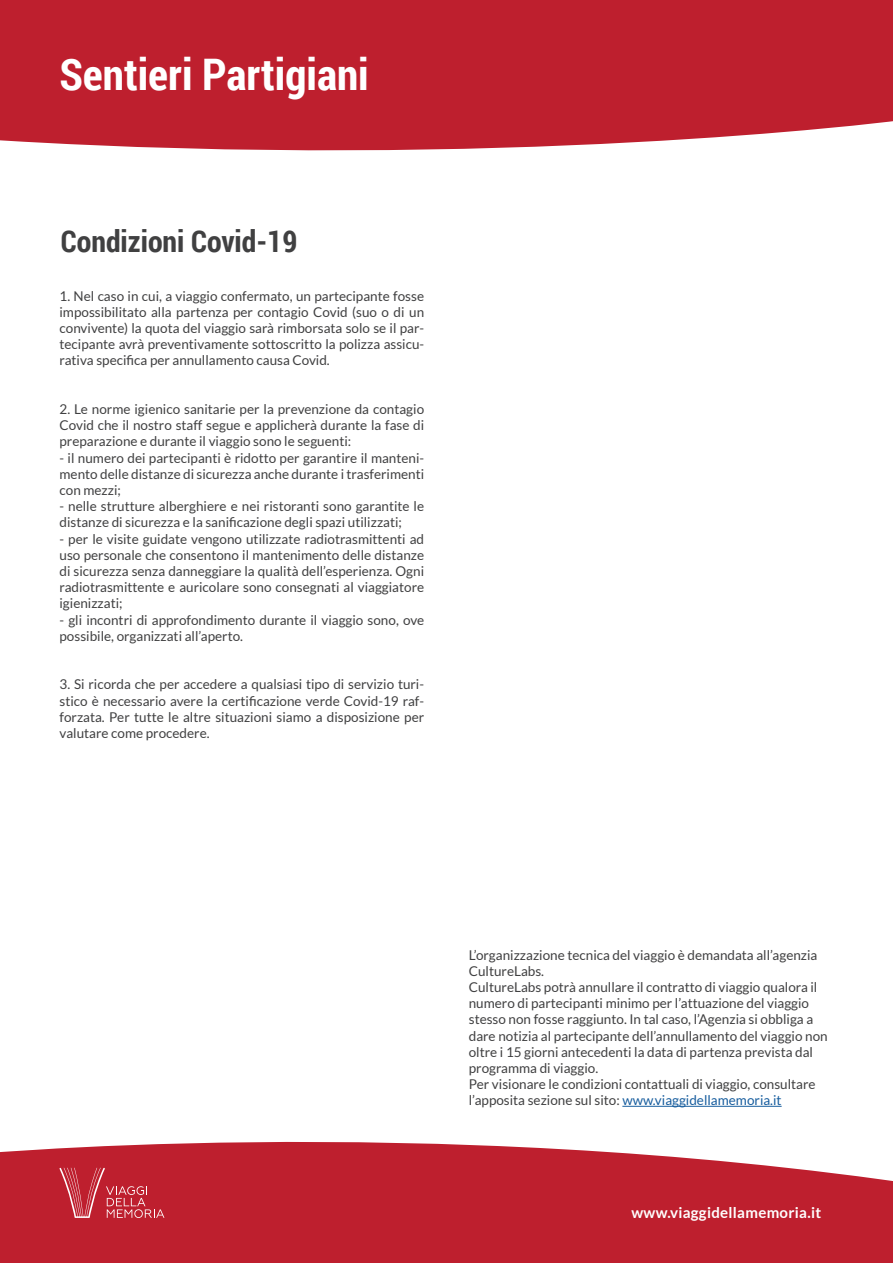
<style>
.page{position:relative;width:893px;height:1263px;background:#fff}
.page>*{position:absolute;margin:0;border:0;box-sizing:border-box;transform-origin:0 0}
.t1{font:700 43.5px "Roboto Condensed";color:#fff}
.t2{font:700 30px "Roboto Condensed";color:#404041}
.t3{font:700 15px "Lato";letter-spacing:.02em;color:#fff}
.t4{font:13.5px/16.2px "Lato";color:#404041;text-align:justify}
.s1{color:#175d9e}
</style>
<div class="page">
<div style="left:0;top:0;width:893px;height:151px;background:#be1f2e"></div>
<hr style="left:622px;top:1106px;width:160px;height:1px;background:#175d9e">
<svg style="left:0;top:1141px;width:893px;height:122px;background:#c33341"></svg>
<svg style="left:59px;top:1168px;width:105px;height:50px;background:#c53946"></svg>
<p class="t1" style="left:59px;top:44px;width:311px">Sentieri Partigiani</p>
<p class="t2" style="left:61px;top:221px;width:238px">Condizioni Covid-19</p>
<p class="t4" style="left:60px;top:287px;width:366px">1. Nel caso in cui, a viaggio confermato, un partecipante fosse impossibilitato alla partenza per contagio Covid (suo o di un convivente) la quota del viaggio sarà rimborsata solo se il par&shy;tecipante avrà preventivamente sottoscritto la polizza assicu&shy;rativa specifica per annullamento causa Covid.</p>
<p class="t4" style="left:60px;top:401px;width:366px">2. Le norme igienico sanitarie per la prevenzione da contagio Covid che il nostro staff segue e applicherà durante la fase di preparazione e durante il viaggio sono le seguenti:</p>
<p class="t4" style="left:60px;top:449px;width:366px">- il numero dei partecipanti è ridotto per garantire il manteni&shy;mento delle distanze di sicurezza anche durante i trasferimenti con mezzi;</p>
<p class="t4" style="left:60px;top:498px;width:366px">- nelle strutture alberghiere e nei ristoranti sono garantite le distanze di sicurezza e la sanificazione degli spazi utilizzati;</p>
<p class="t4" style="left:60px;top:530px;width:366px">- per le visite guidate vengono utilizzate radiotrasmittenti ad uso personale che consentono il mantenimento delle distanze di sicurezza senza danneggiare la qualità dell’esperienza. Ogni radiotrasmittente e auricolare sono consegnati al viaggiatore igienizzati;</p>
<p class="t4" style="left:60px;top:611px;width:366px">- gli incontri di approfondimento durante il viaggio sono, ove possibile, organizzati all’aperto.</p>
<p class="t4" style="left:60px;top:676px;width:366px">3. Si ricorda che per accedere a qualsiasi tipo di servizio turi&shy;stico è necessario avere la certificazione verde Covid-19 raf&shy;forzata. Per tutte le altre situazioni siamo a disposizione per valutare come procedere.</p>
<p class="t4" style="left:469px;top:946px;width:350px">L’organizzazione tecnica del viaggio è demandata all’agenzia<br>CultureLabs.</p>
<p class="t4" style="left:469px;top:979px;width:360px;text-align:left">CultureLabs potrà annullare il contratto di viaggio qualora il numero di partecipanti minimo per l’attuazione del viaggio stesso non fosse raggiunto. In tal caso, l’Agenzia si obbliga a dare notizia al partecipante dell’annullamento del viaggio non oltre i 15 giorni antecedenti la data di partenza prevista dal programma di viaggio.</p>
<p class="t4" style="left:469px;top:1076px;width:348px">Per visionare le condizioni contattuali di viaggio, consultare l’apposita sezione sul sito: <span class="s1">www.viaggidellamemoria.it</span></p>
<p class="t3" style="left:631px;top:1204px;width:191px">www.viaggidellamemoria.it</p>
</div>
